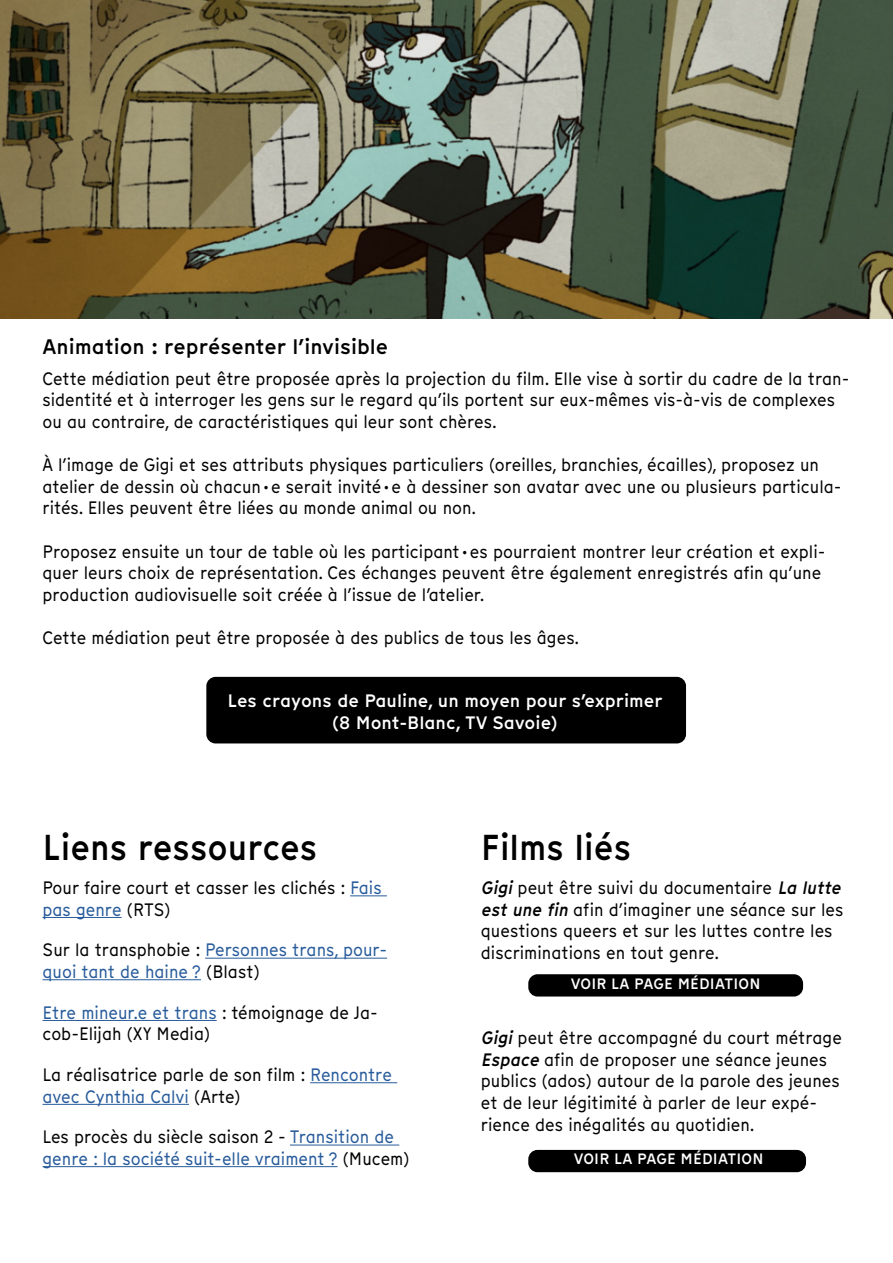
<style>
.page{position:relative;width:893px;height:1263px;background:#fff}
.page>*{position:absolute;margin:0;border:0;box-sizing:border-box;transform-origin:0 0}
.t1{font:500 36px "Munken Sans";color:#000;scale:.94 1}
.t2{font:500 21px "Munken Sans";color:#000}
.t3{font:18px/21.6px "Munken Sans";color:#000;scale:.94 1}
.t4{font:18px/21.6px "Munken Sans";color:#275b9b;scale:.94 1}
.t5{font:500 18px/21.6px "Munken Sans";color:#fff;text-align:center}
.t6{font:500 15px "Munken Sans";letter-spacing:.01em;color:#fff}
.s1{color:#275b9b}
.s2{color:#000}
.s3{font-weight:500;font-style:italic}
</style>
<div class="page">
<img style="left:0;top:0;width:893px;height:319px">
<div style="left:207px;top:678px;width:478px;height:65px;background:#000;border-radius:9px"></div>
<div style="left:206px;top:677px;width:480px;height:66px;border:2px solid #000;border-radius:9px"></div>
<div style="left:529px;top:975px;width:273px;height:21px;background:#000;border-radius:9px"></div>
<div style="left:528px;top:974px;width:275px;height:22px;border:2px solid #000;border-radius:9px"></div>
<div style="left:529px;top:1151px;width:276px;height:20px;background:#000;border-radius:9px"></div>
<div style="left:528px;top:1150px;width:278px;height:22px;border:2px solid #000;border-radius:9px"></div>
<hr style="left:350px;top:895px;width:37px;height:1px;background:#275b9b">
<hr style="left:43px;top:917px;width:79px;height:1px;background:#275b9b">
<hr style="left:205px;top:958px;width:182px;height:1px;background:#275b9b">
<hr style="left:43px;top:979px;width:158px;height:1px;background:#275b9b">
<hr style="left:43px;top:1020px;width:174px;height:1px;background:#275b9b">
<hr style="left:310px;top:1082px;width:87px;height:1px;background:#275b9b">
<hr style="left:43px;top:1104px;width:146px;height:1px;background:#275b9b">
<hr style="left:290px;top:1144px;width:109px;height:1px;background:#275b9b">
<hr style="left:43px;top:1166px;width:294px;height:1px;background:#275b9b">
<p class="t2" style="left:43px;top:331px;width:347px">Animation : représenter l’invisible</p>
<p class="t3" style="left:43px;top:367px;width:860px">Cette médiation peut être proposée après la projection du film. Elle vise à sortir du cadre de la tran&shy;sidentité et à interroger les gens sur le regard qu’ils portent sur eux-mêmes vis-à-vis de complexes ou au contraire, de caractéristiques qui leur sont chères.</p>
<p class="t3" style="left:43px;top:453px;width:852px">À l’image de Gigi et ses attributs physiques particuliers (oreilles, branchies, écailles), proposez un atelier de dessin où chacun·e serait invité·e à dessiner son avatar avec une ou plusieurs particula&shy;rités. Elles peuvent être liées au monde animal ou non.</p>
<p class="t3" style="left:43px;top:540px;width:834px">Proposez ensuite un tour de table où les participant·es pourraient montrer leur création et expli&shy;quer leurs choix de représentation. Ces échanges peuvent être également enregistrés afin qu’une production audiovisuelle soit créée à l’issue de l’atelier.</p>
<p class="t3" style="left:43px;top:626px;width:572px">Cette médiation peut être proposée à des publics de tous les âges.</p>
<p class="t5" style="left:228px;top:689px;width:436px">Les crayons de Pauline, un moyen pour s’exprimer (8 Mont-Blanc, TV Savoie)</p>
<h1 class="t1" style="left:43px;top:821px;width:294px">Liens ressources</h1>
<h1 class="t1" style="left:481px;top:821px;width:161px">Films liés</h1>
<p class="t3" style="left:43px;top:876px;width:362px">Pour faire court et casser les clichés : <span class="s1">Fais pas genre</span> (RTS)</p>
<p class="t4" style="left:43px;top:938px;width:368px"><span class="s2">Sur la transphobie :</span> Personnes trans, pour&shy;quoi tant de haine ? <span class="s2">(Blast)</span></p>
<p class="t3" style="left:43px;top:1001px;width:358px"><span class="s1">Etre mineur.e et trans</span> : témoignage de Ja&shy;cob-Elijah (XY Media)</p>
<p class="t3" style="left:43px;top:1063px;width:373px">La réalisatrice parle de son film : <span class="s1">Rencontre avec Cynthia Calvi</span> (Arte)</p>
<p class="t4" style="left:43px;top:1125px;width:392px"><span class="s2">Les procès du siècle saison 2 -</span> Transition de genre : la société suit-elle vraiment ? <span class="s2">(Mucem)</span></p>
<p class="t3" style="left:481px;top:876px;width:389px"><span class="s3">Gigi</span>peut être suivi du documentaire <span class="s3">La lutte estune fin</span> afin d’imaginer une séance sur les questions queers et sur les luttes contre les discriminations en tout genre.</p>
<p class="t6" style="left:571px;top:972px;width:191px">VOIR LA PAGE MÉDIATION</p>
<p class="t3" style="left:481px;top:1026px;width:386px"><span class="s3">Gigi</span>peut être accompagné du court métrage <span class="s3">Espace</span> afin de proposer une séance jeunes publics (ados) autour de la parole des jeunes et de leur légitimité à parler de leur expé&shy;rience des inégalités au quotidien.</p>
<p class="t6" style="left:574px;top:1148px;width:191px">VOIR LA PAGE MÉDIATION</p>
</div>
